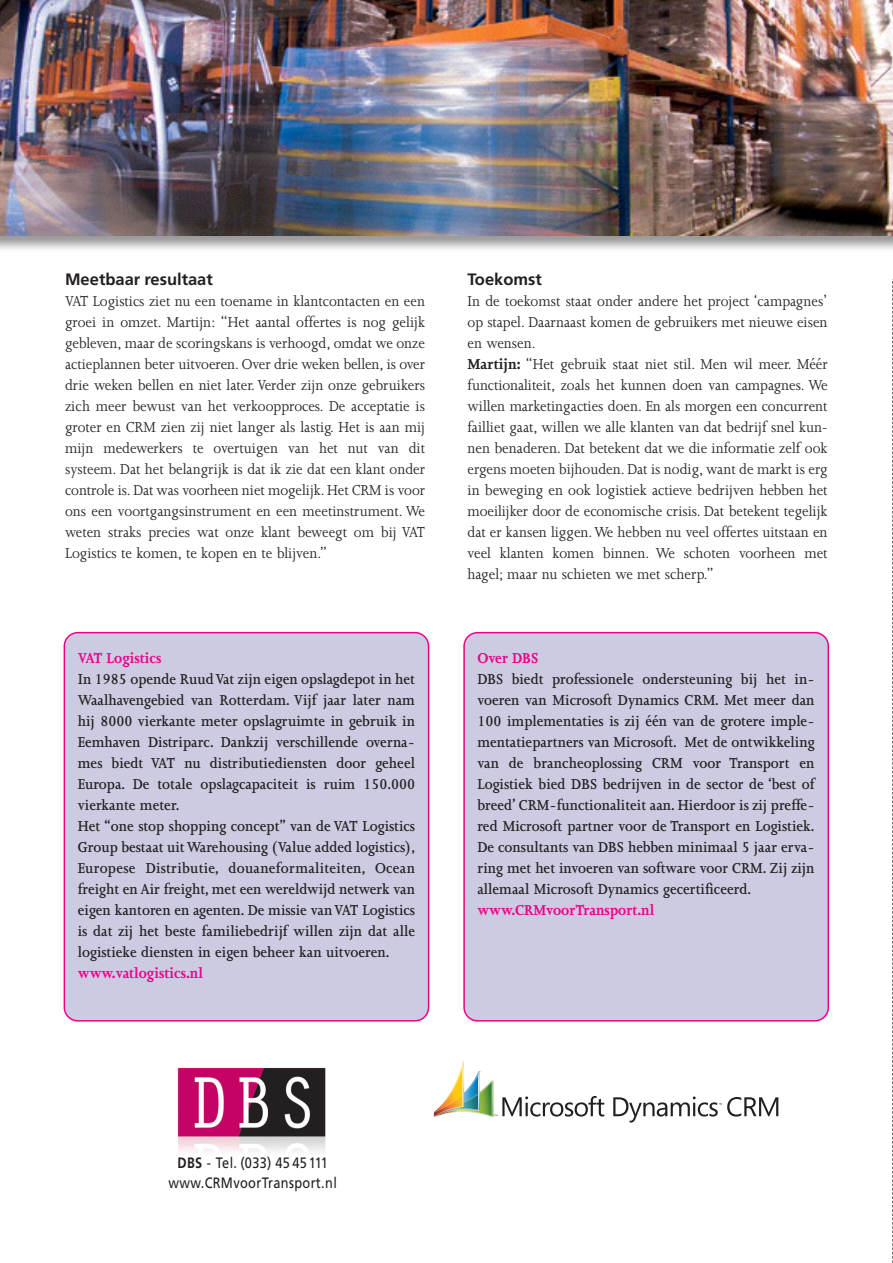
<style>
.page{position:relative;width:893px;height:1263px;background:#fff}
.page>*{position:absolute;margin:0;border:0;box-sizing:border-box;transform-origin:0 0}
.t1{font:16.5px/21px "Joanna";color:#231f20;text-align:justify;scale:.93 1}
.t2{font:600 16.5px/21px "Joanna";color:#231f20;scale:.93 1}
.t3{font:700 16.5px "Joanna";color:#ed028c;scale:.93 1}
.t4{font:700 16.5px "Frutiger";color:#231f20}
.t5{font:15px/19.5px "Frutiger";letter-spacing:.03em;color:#231f20;text-align:center;scale:.85 1}
.s1{font-weight:700}
</style>
<div class="page">
<div style="left:64px;top:632px;width:365px;height:390px;background:#cccbe1"></div>
<div style="left:463px;top:632px;width:366px;height:390px;background:#cccbe1"></div>
<svg style="left:892px;top:279px;width:1px;height:984px"></svg>
<svg style="left:613px;top:1097px;width:165px;height:26px"></svg>
<svg style="left:434px;top:1061px;width:170px;height:56px"></svg>
<img style="left:177px;top:1067px;width:149px;height:85px">
<img style="left:0;top:0;width:893px;height:236px">
<p class="t4" style="left:65px;top:273px;width:149px">Meetbaar resultaat</p>
<p class="t1" style="left:65px;top:292px;width:389px">VAT Logistics ziet nu een toename in klantcontacten en een groei in omzet. Martijn: “Het aantal offertes is nog gelijk gebleven, maar de scoringskans is verhoogd, omdat we onze actieplannen beter uitvoeren. Over drie weken bellen, is over drie weken bellen en niet later. Verder zijn onze gebruikers zich meer bewust van het verkoopproces. De acceptatie is groter en CRM zien zij niet langer als lastig. Het is aan mij mijn medewerkers te overtuigen van het nut van dit systeem. Dat het belangrijk is dat ik zie dat een klant onder controle is. Dat was voorheen niet mogelijk. Het CRM is voor ons een voortgangsinstrument en een meetinstrument. We weten straks precies wat onze klant beweegt om bij VAT Logistics te komen, te kopen en te blijven.”</p>
<p class="t3" style="left:78px;top:652px;width:91px">VAT Logistics</p>
<p class="t2" style="left:78px;top:670px;width:364px">In 1985 opende Ruud Vat zijn eigen opslagdepot in het Waalhavengebied van Rotterdam. Vijf jaar later nam hij 8000 vierkante meter opslagruimte in gebruik in Eemhaven Distriparc. Dankzij verschillende overna&shy;mes biedt VAT nu distributiediensten door geheel Europa. De totale opslagcapaciteit is ruim 150.000 vierkante meter.<br>Het “one stop shopping concept” van de VAT Logistics Group bestaat uit Warehousing (Value added logistics), Europese Distributie, douaneformaliteiten, Ocean freight en Air freight, met een wereldwijd netwerk van eigen kantoren en agenten. De missie van VAT Logistics is dat zij het beste familiebedrijf willen zijn dat alle logistieke diensten in eigen beheer kan uitvoeren.</p>
<p class="t3" style="left:78px;top:967px;width:136px">www.vatlogistics.nl</p>
<p class="t4" style="left:468px;top:273px;width:76px">Toekomst</p>
<p class="t1" style="left:468px;top:292px;width:389px;text-align:left">In de toekomst staat onder andere het project ‘campagnes’ op stapel. Daarnaast komen de gebruikers met nieuwe eisen en wensen.<br><span class="s1">Martijn:</span> “Het gebruik staat niet stil. Men wil meer. Méér functionaliteit, zoals het kunnen doen van campagnes. We willen marketingacties doen. En als morgen een concurrent failliet gaat, willen we alle klanten van dat bedrijf snel kun&shy;nen benaderen. Dat betekent dat we die informatie zelf ook ergens moeten bijhouden. Dat is nodig, want de markt is erg in beweging en ook logistiek actieve bedrijven hebben het moeilijker door de economische crisis. Dat betekent tegelijk dat er kansen liggen.We hebben nu veel offertes uitstaan en veel klanten komen binnen. We schoten voorheen met hagel; maar nu schieten we met scherp.”</p>
<p class="t3" style="left:477px;top:652px;width:67px">Over DBS</p>
<p class="t2" style="left:477px;top:670px;width:364px;text-align:justify">DBS biedt professionele ondersteuning bij het in&shy;voeren van Microsoft Dynamics CRM. Met meer dan 100 implementaties is zij één van de grotere imple&shy;mentatiepartners van Microsoft. Met de ontwikkeling van de brancheoplossing CRM voor Transport en Logistiek bied DBS bedrijven in de sector de ‘best of breed’ CRM-functionaliteit aan. Hierdoor is zij preffe&shy;red Microsoft partner voor de Transport en Logistiek.<br>De consultants van DBS hebben minimaal 5 jaar erva&shy;ring met het invoeren van software voor CRM. Zij zijn allemaal Microsoft Dynamics gecertificeerd.</p>
<p class="t3" style="left:477px;top:904px;width:192px">www.CRMvoorTransport.nl</p>
<p class="t5" style="left:169px;top:1154px;width:200px"><span class="s1">DBS</span> - Tel. (033) 45 45 111 www.CRMvoorTransport.nl</p>
</div>
